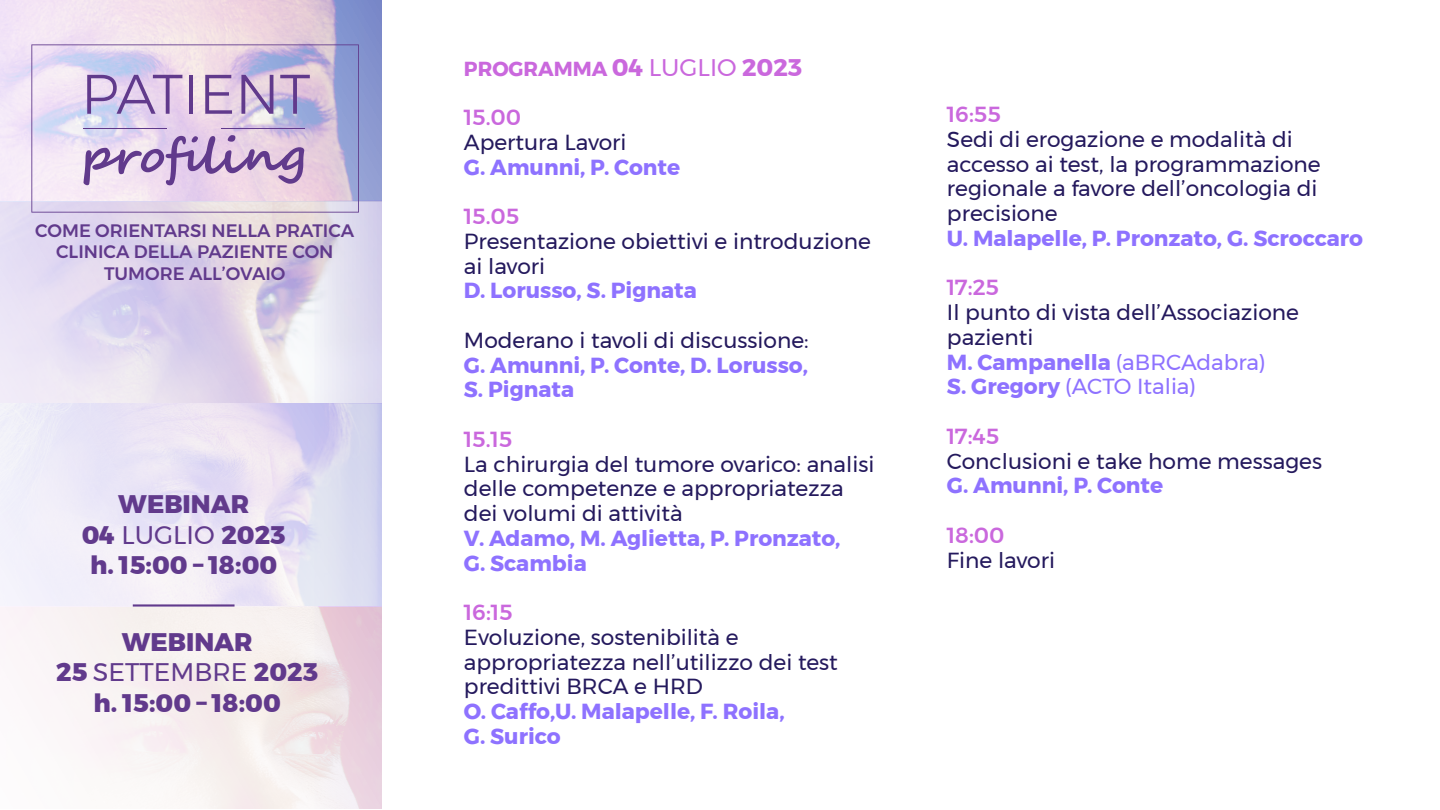
<style>
.page{position:relative;width:1440px;height:810px;background:#fff}
.page>*{position:absolute;margin:0;border:0;box-sizing:border-box;transform-origin:0 0}
.t1{font:800 25.35px/30.5px "Montserrat";color:#613a8c;text-align:center}
.t2{font:21.75px/24.8px "Montserrat";color:#24195d}
.t3{font:700 21.75px/24.8px "Montserrat";color:#8e72ff}
.t4{font:500 21.75px "Montserrat";color:#ca68dd}
.t5{font:700 20.25px "Montserrat";color:#ca68dd}
.t6{font:500 18px/21.6px "Montserrat";color:#613a8c;text-align:center}
.s1{font-weight:400}
.s2{font-size:24px}
.s3{font-weight:400;font-size:24px}
.s4{font-weight:700;color:#8e72ff}
.s5{color:#8e72ff}
</style>
<div class="page">
<svg style="left:0;top:0;width:382px;height:809px"></svg>
<svg style="left:31px;top:44px;width:328px;height:169px;background:#d0c0dd"></svg>
<hr style="left:133px;top:604px;width:102px;height:3px;background:#613a8c">
<p class="t6" style="left:35px;top:219px;width:321px">COME ORIENTARSI NELLA PRATICA<br>CLINICA DELLA PAZIENTE CON<br>TUMORE ALL’OVAIO</p>
<p class="t1" style="left:82px;top:489px;width:206px">WEBINAR<br>04 <span class="s1">LUGLIO</span> 2023 h. 15:00 – 18:00</p>
<p class="t1" style="left:56px;top:627px;width:264px">WEBINAR<br>25 <span class="s1">SETTEMBRE</span> 2023 h. 15:00 – 18:00</p>
<p class="t5" style="left:464px;top:52px;width:340px">PROGRAMMA <span class="s2">04</span> <span class="s3">LUGLIO</span> <span class="s2">2023</span></p>
<p class="t4" style="left:464px;top:100px;width:59px">15.00</p>
<p class="t2" style="left:464px;top:130px;width:164px">Apertura Lavori</p>
<p class="t3" style="left:464px;top:155px;width:218px">G. Amunni, P. Conte</p>
<p class="t4" style="left:464px;top:199px;width:57px">15.05</p>
<p class="t2" style="left:464px;top:229px;width:408px">Presentazione obiettivi e introduzione ai lavori</p>
<p class="t3" style="left:464px;top:278px;width:234px">D. Lorusso, S. Pignata</p>
<p class="t2" style="left:464px;top:328px;width:346px">Moderano i tavoli di discussione:</p>
<p class="t3" style="left:464px;top:353px;width:346px">G. Amunni, P. Conte, D. Lorusso,<br>S. Pignata</p>
<p class="t4" style="left:464px;top:422px;width:50px">15.15</p>
<p class="t2" style="left:464px;top:451px;width:412px">La chirurgia del tumore ovarico: analisi delle competenze e appropriatezza dei volumi di attività</p>
<p class="t3" style="left:464px;top:526px;width:378px">V. Adamo, M. Aglietta, P. Pronzato,<br>G. Scambia</p>
<p class="t4" style="left:464px;top:595px;width:50px">16:15</p>
<p class="t2" style="left:464px;top:625px;width:376px">Evoluzione, sostenibilità e appropriatezza nell’utilizzo dei test predittivi BRCA e HRD</p>
<p class="t3" style="left:464px;top:699px;width:322px">O. Caffo,U. Malapelle, F. Roila,<br>G. Surico</p>
<p class="t4" style="left:947px;top:97px;width:55px">16:55</p>
<p class="t2" style="left:947px;top:127px;width:375px">Sedi di erogazione e modalità di accesso ai test, la programmazione regionale a favore dell’oncologia di precisione</p>
<p class="t3" style="left:947px;top:226px;width:418px">U. Malapelle, P. Pronzato, G. Scroccaro</p>
<p class="t4" style="left:947px;top:271px;width:54px">17:25</p>
<p class="t2" style="left:947px;top:300px;width:354px">Il punto di vista dell’Associazione pazienti<br><span class="s4">M. Campanella</span> <span class="s5">(aBRCAdabra)<br></span><span class="s4">S. Gregory</span> <span class="s5">(ACTO Italia)</span></p>
<p class="t4" style="left:947px;top:419px;width:54px">17:45</p>
<p class="t2" style="left:947px;top:448px;width:377px">Conclusioni e take home messages</p>
<p class="t3" style="left:947px;top:473px;width:218px">G. Amunni, P. Conte</p>
<p class="t4" style="left:947px;top:518px;width:59px">18:00</p>
<p class="t2" style="left:947px;top:547px;width:110px">Fine lavori</p>
</div>
